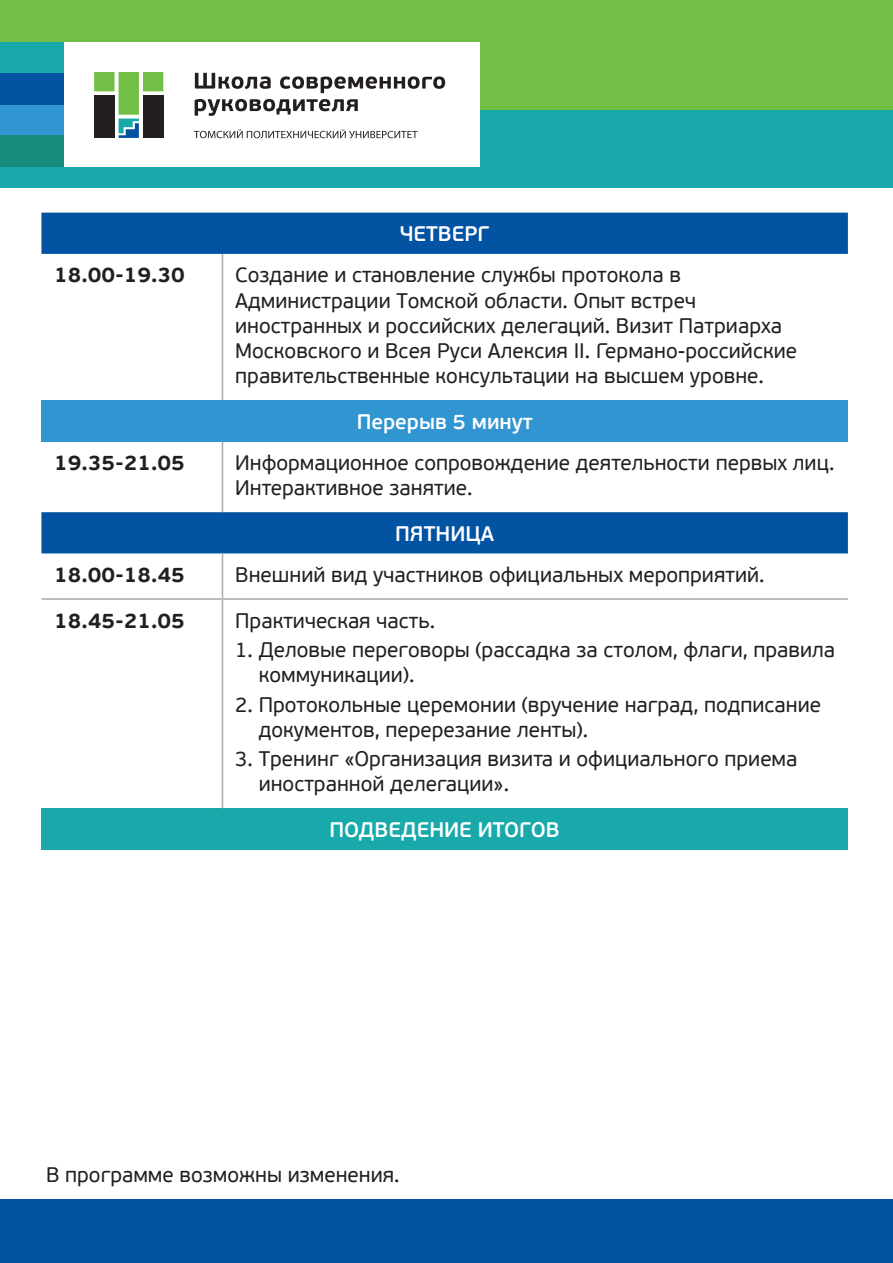
<style>
.page{position:relative;width:893px;height:1263px;background:#fff}
.page>*{position:absolute;margin:0;border:0;box-sizing:border-box;transform-origin:0 0}
.t1{font:21px/25.2px "PF Beau Sans Pro";color:#231f20}
.t2{font:700 21px "PF Beau Sans Pro";color:#231f20}
.t3{font:600 21px "PF Beau Sans Pro";color:#fff}
</style>
<div class="page">
<div style="left:0;top:109px;width:893px;height:79px;background:#1aa9ab"></div>
<div style="left:0;top:0;width:893px;height:109px;background:#71bf44"></div>
<div style="left:64px;top:43px;width:415px;height:124px;background:#fff"></div>
<svg style="left:194px;top:129px;width:224px;height:9px"></svg>
<svg style="left:195px;top:73px;width:76px;height:16px"></svg>
<svg style="left:280px;top:76px;width:165px;height:17px"></svg>
<svg style="left:195px;top:99px;width:163px;height:17px"></svg>
<svg style="left:94px;top:72px;width:69px;height:66px;background:#65875e"></svg>
<div style="left:0;top:105px;width:64px;height:31px;background:#3195d1"></div>
<div style="left:0;top:135px;width:64px;height:32px;background:#168c7f"></div>
<div style="left:0;top:43px;width:64px;height:31px;background:#1aa9ab"></div>
<div style="left:0;top:73px;width:64px;height:32px;background:#0353a3"></div>
<svg style="left:41px;top:213px;width:807px;height:340px"></svg>
<div style="left:41px;top:400px;width:807px;height:41px;background:#3195d1"></div>
<div style="left:41px;top:808px;width:807px;height:42px;background:#1aa9ab"></div>
<hr style="left:222px;top:254px;width:1px;height:146px;background:#a8a9ad">
<hr style="left:222px;top:441px;width:1px;height:71px;background:#a8a9ad">
<hr style="left:222px;top:553px;width:1px;height:45px;background:#a8a9ad">
<hr style="left:222px;top:600px;width:1px;height:208px;background:#a8a9ad">
<hr style="left:41px;top:598px;width:181px;height:2px;background:#a8a9ad">
<hr style="left:222px;top:598px;width:626px;height:2px;background:#a8a9ad">
<div style="left:0;top:1199px;width:893px;height:64px;background:#0353a3"></div>
<p class="t3" style="left:400px;top:221px;width:91px">ЧЕТВЕРГ</p>
<p class="t2" style="left:54px;top:262px;width:132px">18.00-19.30</p>
<p class="t1" style="left:235px;top:263px;width:563px">Создание и становление службы протокола в Администрации Томской области. Опыт встреч иностранных и российских делегаций. Визит Патриарха Московского и Всея Руси Алексия II. Германо-российские правительственные консультации на высшем уровне.</p>
<p class="t3" style="left:357px;top:409px;width:178px">Перерыв 5 минут</p>
<p class="t2" style="left:54px;top:450px;width:132px">19.35-21.05</p>
<p class="t1" style="left:235px;top:451px;width:601px">Информационное сопровождение деятельности первых лиц.<br>Интерактивное занятие.</p>
<p class="t3" style="left:395px;top:521px;width:101px">ПЯТНИЦА</p>
<p class="t2" style="left:54px;top:562px;width:132px">18.00-18.45</p>
<p class="t1" style="left:235px;top:563px;width:531px">Внешний вид участников официальных мероприятий.</p>
<p class="t2" style="left:54px;top:607px;width:132px">18.45-21.05</p>
<p class="t1" style="left:235px;top:608px;width:201px">Практическая часть.</p>
<p class="t1" style="left:259px;top:638px;width:578px;text-indent:-23px">1. Деловые переговоры (рассадка за столом, флаги, правила коммуникации).</p>
<p class="t1" style="left:259px;top:692px;width:564px;text-indent:-23px">2. Протокольные церемонии (вручение наград, подписание документов, перерезание ленты).</p>
<p class="t1" style="left:259px;top:747px;width:540px;text-indent:-23px">3. Тренинг «Организация визита и официального приема иностранной делегации».</p>
<p class="t3" style="left:329px;top:817px;width:232px">ПОДВЕДЕНИЕ ИТОГОВ</p>
<p class="t1" style="left:46px;top:1162px;width:355px">В программе возможны изменения.</p>
</div>
